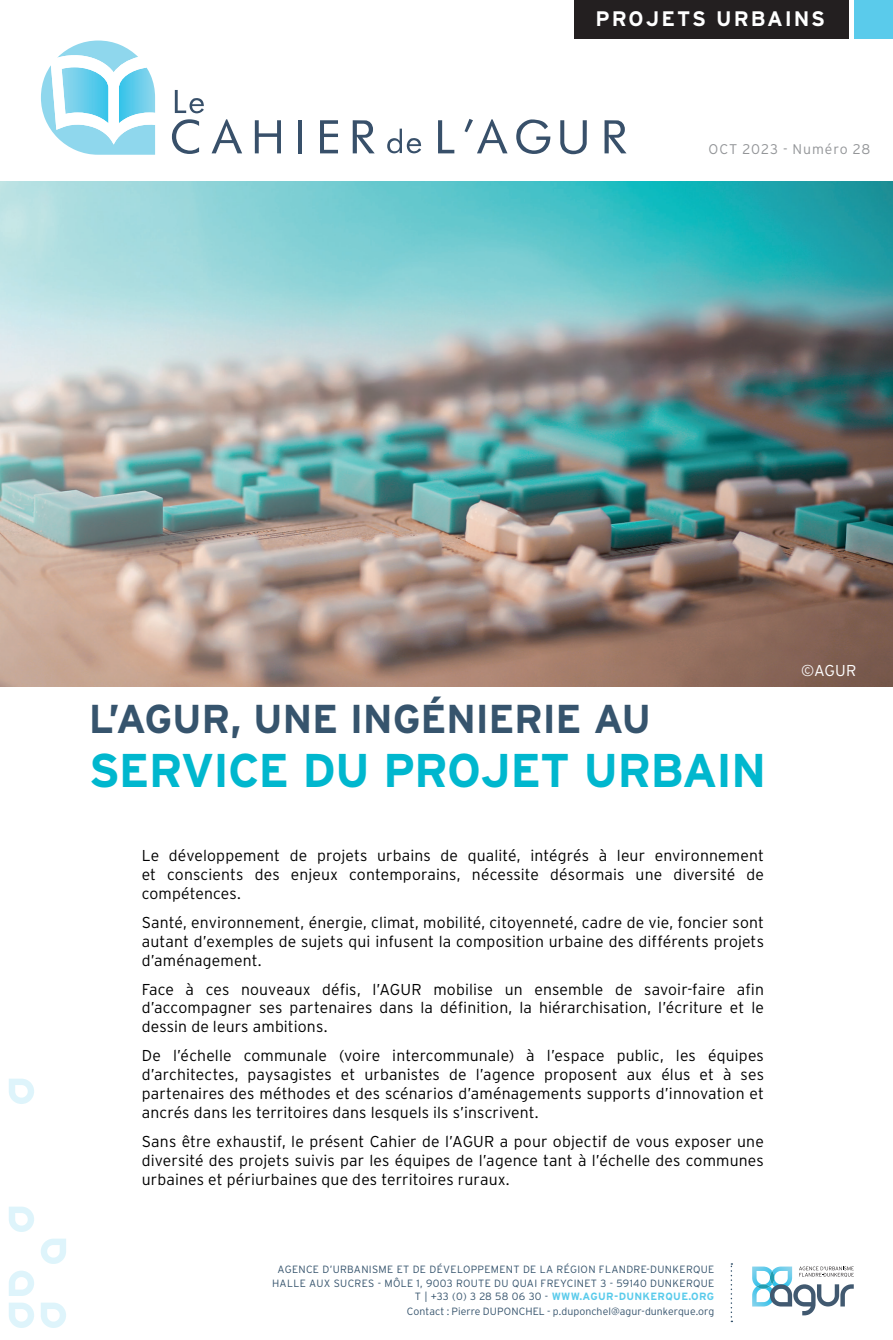
<style>
.page{position:relative;width:893px;height:1340px;background:#fff}
.page>*{position:absolute;margin:0;border:0;box-sizing:border-box;transform-origin:0 0}
.t1{font:700 47.25px "Interstate";letter-spacing:-.02em;color:#00b7ce}
.t2{font:700 40.25px "Interstate";letter-spacing:-.015em;color:#36546d}
.t3{font:700 21px "Interstate";letter-spacing:.09em;color:#fff}
.t4{font:300 15.75px/18.9px "Interstate";letter-spacing:.01em;color:#000001;text-align:justify}
.t5{font:300 15.75px "Interstate";color:#fff}
.t6{font:300 14px "Interstate";letter-spacing:.065em;color:#939598}
.t7{font:300 10.5px/13.1px "Interstate";letter-spacing:.03em;color:#36546d;text-align:right}
.t8{font:300 10.5px "Interstate";letter-spacing:.005em;color:#36546d}
.s1{font-weight:700;color:#5acbeb}
</style>
<div class="page">
<img style="left:0;top:182px;width:893px;height:504px">
<svg style="left:9px;top:1206px;width:57px;height:122px"></svg>
<svg style="left:9px;top:1078px;width:25px;height:26px"></svg>
<svg style="left:41px;top:41px;width:114px;height:114px"></svg>
<svg style="left:172px;top:119px;width:27px;height:35px"></svg>
<svg style="left:212px;top:119px;width:30px;height:34px"></svg>
<svg style="left:255px;top:120px;width:26px;height:33px"></svg>
<hr style="left:298px;top:120px;width:4px;height:33px;background:#38506a">
<svg style="left:320px;top:120px;width:18px;height:33px"></svg>
<svg style="left:353px;top:120px;width:22px;height:33px"></svg>
<svg style="left:438px;top:120px;width:16px;height:33px"></svg>
<svg style="left:464px;top:119px;width:44px;height:34px"></svg>
<svg style="left:516px;top:119px;width:34px;height:35px"></svg>
<svg style="left:560px;top:120px;width:27px;height:34px"></svg>
<svg style="left:605px;top:120px;width:21px;height:33px"></svg>
<svg style="left:175px;top:90px;width:29px;height:23px"></svg>
<svg style="left:387px;top:129px;width:34px;height:24px"></svg>
<div style="left:574px;top:0;width:275px;height:39px;background:#231f20"></div>
<div style="left:854px;top:0;width:39px;height:39px;background:#5acbeb"></div>
<svg style="left:731px;top:1263px;width:1px;height:59px"></svg>
<svg style="left:752px;top:1266px;width:102px;height:49px"></svg>
<h3 class="t3" style="left:596px;top:7px;width:231px">PROJETS URBAINS</h3>
<p class="t6" style="left:709px;top:141px;width:163px">OCT 2023 - Numéro 28</p>
<h2 class="t2" style="left:89px;top:696px;width:564px">L’AGUR, UNE INGÉNIERIE AU</h2>
<h1 class="t1" style="left:89px;top:744px;width:679px">SERVICE DU PROJET URBAIN</h1>
<p class="t4" style="left:142px;top:846px;width:624px">Le développement de projets urbains de qualité, intégrés à leur environnement et conscients des enjeux contemporains, nécessite désormais une diversité de compétences.</p>
<p class="t4" style="left:142px;top:912px;width:624px">Santé, environnement, énergie, climat, mobilité, citoyenneté, cadre de vie, foncier sont autant d’exemples de sujets qui infusent la composition urbaine des différents projets d’aménagement.</p>
<p class="t4" style="left:142px;top:979px;width:624px">Face à ces nouveaux défis, l’AGUR mobilise un ensemble de savoir-faire afin d’accompagner ses partenaires dans la définition, la hiérarchisation, l’écriture et le dessin de leurs ambitions.</p>
<p class="t4" style="left:142px;top:1046px;width:624px">De l’échelle communale (voire intercommunale) à l’espace public, les équipes d’architectes, paysagistes et urbanistes de l’agence proposent aux élus et à ses partenaires des méthodes et des scénarios d’aménagements supports d’innovation et ancrés dans les territoires dans lesquels ils s’inscrivent.</p>
<p class="t4" style="left:142px;top:1131px;width:624px">Sans être exhaustif, le présent Cahier de l’AGUR a pour objectif de vous exposer une diversité des projets suivis par les équipes de l’agence tant à l’échelle des communes urbaines et périurbaines que des territoires ruraux.</p>
<p class="t7" style="left:272px;top:1262px;width:444px">AGENCE D’URBANISME ET DE DÉVELOPPEMENT DE LA RÉGION FLANDRE-DUNKERQUE<br>HALLE AUX SUCRES - MÔLE 1, 9003 ROUTE DU QUAI FREYCINET 3 - 59140 DUNKERQUE<br>T | +33 (0) 3 28 58 06 30 - <span class="s1">WWW.AGUR-DUNKERQUE.ORG</span></p>
<p class="t8" style="left:407px;top:1305px;width:309px">Contact : Pierre DUPONCHEL - p.duponchel@agur-dunkerque.org</p>
<p class="t5" style="left:801px;top:662px;width:57px">©AGUR</p>
</div>
